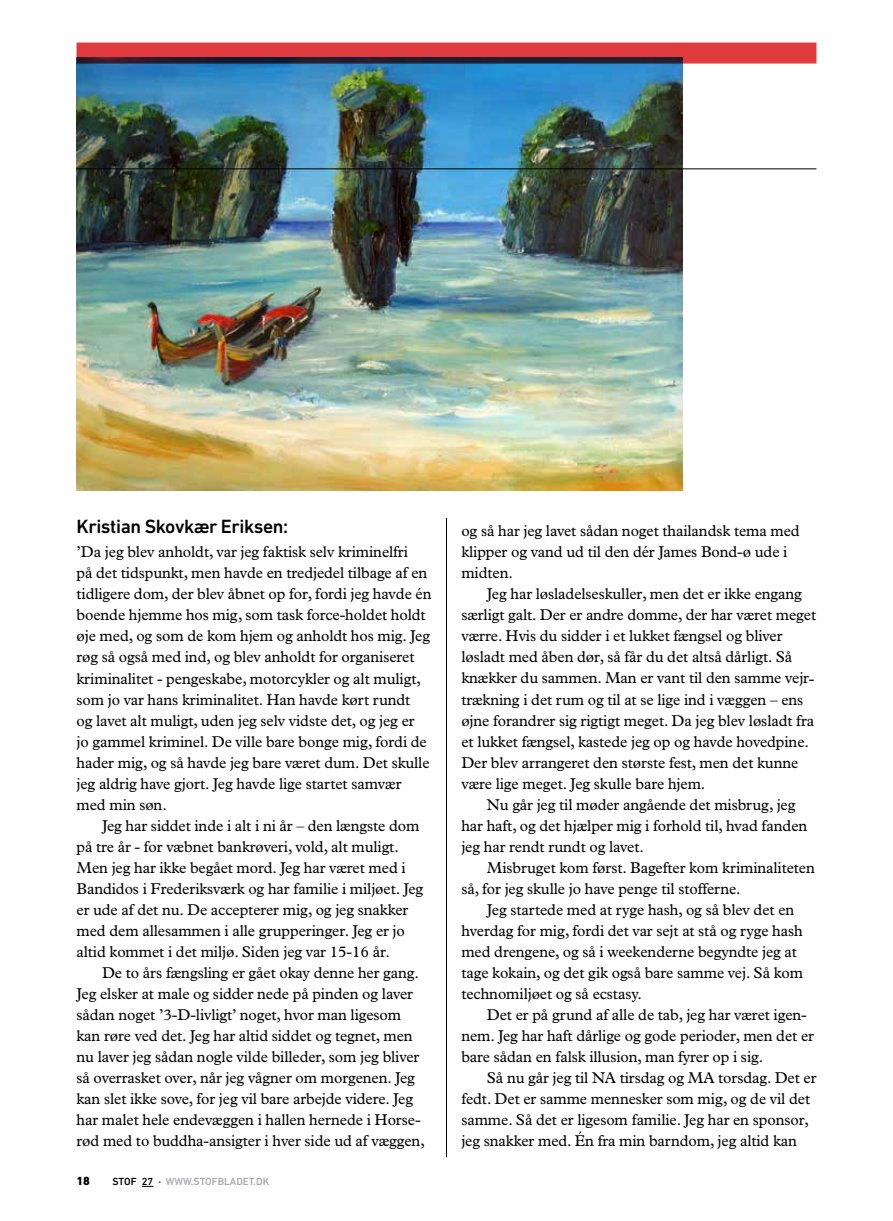
<style>
.page{position:relative;width:893px;height:1221px;background:#fff}
.page>*{position:absolute;margin:0;border:0;box-sizing:border-box;transform-origin:0 0}
.t1{font:500 19.5px "DIN Next LT Pro";letter-spacing:-.02em;color:#000}
.t2{font:15.75px/21px "Plantin";letter-spacing:-.005em;color:#000}
.t3{font:800 12px "DIN Next LT Pro";color:#000}
.t4{font:500 10.5px "DIN Next LT Pro";color:#a7a9ac}
.s1{color:#000}
</style>
<div class="page">
<img style="left:77px;top:64px;width:605px;height:426px">
<hr style="left:446px;top:518px;width:1px;height:639px;background:#000">
<svg style="left:77px;top:43px;width:739px;height:21px;background:#ac343d"></svg>
<hr style="left:77px;top:168px;width:739px;height:1px;background:#000">
<p class="t1" style="left:77px;top:514px;width:213px">Kristian Skovkær Eriksen:</p>
<p class="t2" style="left:77px;top:541px;width:356px">’Da jeg blev anholdt, var jeg faktisk selv kriminelfri<br>på det tidspunkt, men havde en tredjedel tilbage af en tidligere dom, der blev åbnet op for, fordi jeg havde én boende hjemme hos mig, som task force-holdet holdt øje med, og som de kom hjem og anholdt hos mig. Jeg røg så også med ind, og blev anholdt for organiseret kriminalitet - pengeskabe, motorcykler og alt muligt, som jo var hans kriminalitet. Han havde kørt rundt<br>og lavet alt muligt, uden jeg selv vidste det, og jeg er<br>jo gammel kriminel. De ville bare bonge mig, fordi de hader mig, og så havde jeg bare været dum. Det skulle jeg aldrig have gjort. Jeg havde lige startet samvær med min søn.</p>
<p class="t2" style="left:77px;top:814px;width:348px;text-indent:26px">Jeg har siddet inde i alt i ni år – den længste dom på tre år - for væbnet bankrøveri, vold, alt muligt.<br>Men jeg har ikke begået mord. Jeg har været med i Bandidos i Frederiksværk og har familie i miljøet. Jeg er ude af det nu. De accepterer mig, og jeg snakker med dem allesammen i alle grupperinger. Jeg er jo altid kommet i det miljø. Siden jeg var 15-16 år.</p>
<p class="t2" style="left:77px;top:961px;width:350px;text-indent:26px">De to års fængsling er gået okay denne her gang.<br>Jeg elsker at male og sidder nede på pinden og laver sådan noget ’3-D-livligt’ noget, hvor man ligesom kan røre ved det. Jeg har altid siddet og tegnet, men nu laver jeg sådan nogle vilde billeder, som jeg bliver så overrasket over, når jeg vågner om morgenen. Jeg kan slet ikke sove, for jeg vil bare arbejde videre. Jeg har malet hele endevæggen i hallen hernede i Horse&shy;rød med to buddha-ansigter i hver side ud af væggen,</p>
<p class="t3" style="left:77px;top:1173px;width:15px">18</p>
<p class="t4" style="left:112px;top:1175px;width:159px"><span class="s1">STOF 27 ·</span> WWW.STOFBLADET.DK</p>
<p class="t2" style="left:461px;top:520px;width:340px">og så har jeg lavet sådan noget thailandsk tema med klipper og vand ud til den dér James Bond-ø ude i midten.</p>
<p class="t2" style="left:461px;top:583px;width:356px;text-indent:26px">Jeg har løsladelseskuller, men det er ikke engang særligt galt. Der er andre domme, der har været meget værre. Hvis du sidder i et lukket fængsel og bliver løsladt med åben dør, så får du det altså dårligt. Så knækker du sammen. Man er vant til den samme vejr&shy;trækning i det rum og til at se lige ind i væggen – ens øjne forandrer sig rigtigt meget. Da jeg blev løsladt fra et lukket fængsel, kastede jeg op og havde hovedpine.<br>Der blev arrangeret den største fest, men det kunne være lige meget. Jeg skulle bare hjem.</p>
<p class="t2" style="left:461px;top:793px;width:347px;text-indent:26px">Nu går jeg til møder angående det misbrug, jeg har haft, og det hjælper mig i forhold til, hvad fanden jeg har rendt rundt og lavet.</p>
<p class="t2" style="left:461px;top:856px;width:355px;text-indent:26px">Misbruget kom først. Bagefter kom kriminaliteten så, for jeg skulle jo have penge til stofferne.</p>
<p class="t2" style="left:461px;top:898px;width:343px;text-indent:26px">Jeg startede med at ryge hash, og så blev det en hverdag for mig, fordi det var sejt at stå og ryge hash med drengene, og så i weekenderne begyndte jeg at tage kokain, og det gik også bare samme vej. Så kom technomiljøet og så ecstasy.</p>
<p class="t2" style="left:461px;top:1003px;width:354px;text-indent:26px">Det er på grund af alle de tab, jeg har været igen&shy;nem. Jeg har haft dårlige og gode perioder, men det er bare sådan en falsk illusion, man fyrer op i sig.</p>
<p class="t2" style="left:461px;top:1066px;width:357px;text-indent:26px">Så nu går jeg til NA tirsdag og MA torsdag. Det er fedt. Det er samme mennesker som mig, og de vil det samme. Så det er ligesom familie. Jeg har en sponsor, jeg snakker med. Én fra min barndom, jeg altid kan</p>
</div>
